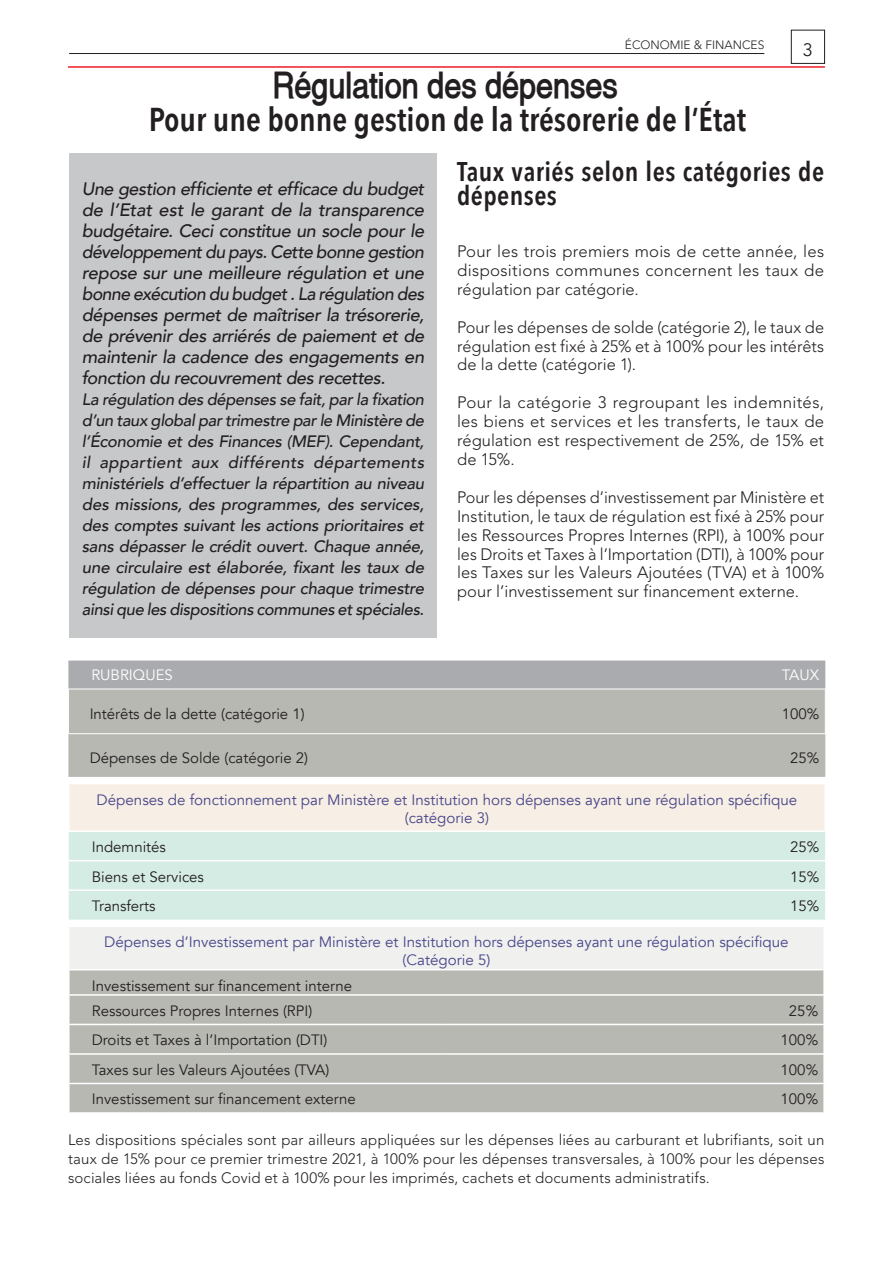
<style>
.page{position:relative;width:893px;height:1263px;background:#fff}
.page>*{position:absolute;margin:0;border:0;box-sizing:border-box;transform-origin:0 0}
.Grand_titre{font:700 condensed 36px "Alps";color:#231f20}
.sous_titre{font:600 33px "Avenir Next Condensed";color:#231f20}
.Chapô{font:600 27px/24px "Avenir Next Condensed";letter-spacing:.015em;color:#231f20}
.italic_chapô{font:italic 500 18px/21px "Avenir";letter-spacing:-.02em;color:#231f20;text-align:justify}
.t1{font:18px "Avenir";color:#231f20}
.Courant{font:300 16.5px/18.9px "Avenir LT Std";letter-spacing:.005em;color:#231f20;text-align:justify}
.Chapô-2{font:italic 500 16.5px/21px "Avenir";letter-spacing:-.02em;color:#231f20;text-align:justify}
.texte_sans_LB{font:15px "Avenir";color:#231f20}
.Courant-2{font:300 15px/18.9px "Avenir LT Std";letter-spacing:.01em;color:#231f20;text-align:justify}
.texte_gris_tableau{font:15px/18px "Avenir";color:#48468a;text-align:center}
.Texte_courant{font:15px "Avenir";color:#fff}
.t2{font:300 12px "Avenir LT Std";color:#231f20}
</style>
<div class="page">
<div style="left:791px;top:30px;width:34px;height:34px;border:1px solid #231f20"></div>
<hr style="left:69px;top:53px;width:695px;height:1px;background:#231f20">
<svg style="left:68px;top:660px;width:757px;height:29px;background:#adaeb1"></svg>
<div style="left:68px;top:690px;width:757px;height:87px;background:#b8b8b3"></div>
<hr style="left:68px;top:689px;width:1px;height:44px;background:#fff">
<hr style="left:68px;top:733px;width:379px;height:1px;background:#fff">
<hr style="left:447px;top:733px;width:379px;height:1px;background:#fff">
<div style="left:69px;top:784px;width:756px;height:47px;background:#f7efe5"></div>
<div style="left:69px;top:832px;width:756px;height:88px;background:#d5ece4"></div>
<hr style="left:69px;top:889px;width:378px;height:2px;background:#fff">
<hr style="left:447px;top:889px;width:378px;height:2px;background:#fff">
<hr style="left:69px;top:860px;width:378px;height:1px;background:#fff">
<hr style="left:447px;top:860px;width:378px;height:1px;background:#fff">
<hr style="left:68px;top:784px;width:2px;height:46px;background:#fff">
<hr style="left:824px;top:784px;width:2px;height:46px;background:#fff">
<hr style="left:68px;top:830px;width:379px;height:2px;background:#fff">
<hr style="left:447px;top:830px;width:379px;height:2px;background:#fff">
<div style="left:69px;top:926px;width:755px;height:44px;background:#f0f0ef"></div>
<div style="left:70px;top:970px;width:753px;height:142px;background:#b8b8b3"></div>
<hr style="left:68px;top:926px;width:378px;height:1px;background:#fff">
<hr style="left:68px;top:927px;width:2px;height:42px;background:#fff">
<hr style="left:446px;top:926px;width:379px;height:1px;background:#fff">
<hr style="left:823px;top:927px;width:2px;height:42px;background:#fff">
<hr style="left:68px;top:969px;width:378px;height:1px;background:#fff">
<hr style="left:446px;top:969px;width:379px;height:1px;background:#fff">
<hr style="left:68px;top:994px;width:378px;height:2px;background:#fff">
<hr style="left:446px;top:994px;width:379px;height:2px;background:#fff">
<hr style="left:68px;top:1024px;width:378px;height:1px;background:#fff">
<hr style="left:446px;top:1024px;width:379px;height:1px;background:#fff">
<hr style="left:68px;top:1053px;width:378px;height:2px;background:#fff">
<hr style="left:446px;top:1053px;width:379px;height:2px;background:#fff">
<hr style="left:68px;top:1083px;width:378px;height:1px;background:#fff">
<hr style="left:446px;top:1083px;width:379px;height:1px;background:#fff">
<hr style="left:68px;top:66px;width:757px;height:2px;background:#ee1d23">
<div style="left:69px;top:154px;width:368px;height:484px;background:#c7c8ca"></div>
<p class="t2" style="left:625px;top:38px;width:141px">ÉCONOMIE &amp; FINANCES</p>
<p class="t1" style="left:803px;top:39px;width:12px">3</p>
<p class="Grand_titre" style="left:272px;top:64px;width:347px">Régulation des dépenses</p>
<p class="sous_titre" style="left:149px;top:91px;width:599px">Pour une bonne gestion de la trésorerie de l’État</p>
<p class="Chapô" style="left:457px;top:158px;width:368px">Taux variés selon les catégories de dépenses</p>
<p class="Courant" style="left:457px;top:242px;width:369px">Pour les trois premiers mois de cette année, les dispositions communes concernent les taux de régulation par catégorie.</p>
<p class="Courant" style="left:457px;top:318px;width:369px">Pour les dépenses de solde (catégorie 2), le taux de régulation est fixé à 25% et à 100% pour les intérêts de la dette (catégorie 1).</p>
<p class="Courant" style="left:457px;top:393px;width:369px">Pour la catégorie 3 regroupant les indemnités, les biens et services et les transferts, le taux de régulation est respectivement de 25%, de 15% et de 15%.</p>
<p class="Courant" style="left:457px;top:488px;width:369px">Pour les dépenses d’investissement par Ministère et Institution, le taux de régulation est fixé à 25% pour les Ressources Propres Internes (RPI), à 100% pour les Droits et Taxes à l’Importation (DTI), à 100% pour les Taxes sur les Valeurs Ajoutées (TVA) et à 100% pour l’investissement sur financement externe.</p>
<p class="italic_chapô" style="left:82px;top:178px;width:344px">Une gestion efficiente et efficace du budget de l’Etat est le garant de la transparence budgétaire. Ceci constitue un socle pour le développement du pays. Cette bonne gestion repose sur une meilleure régulation et une bonne exécution du budget . La régulation des dépenses permet de maîtriser la trésorerie, de prévenir des arriérés de paiement et de maintenir la cadence des engagements en fonction du recouvrement des recettes.</p>
<p class="Chapô-2" style="left:82px;top:389px;width:344px">La régulation des dépenses se fait, par la fixation d’un taux global par trimestre par le Ministère de l’Économie et des Finances (MEF). Cependant, il appartient aux différents départements ministériels d’effectuer la répartition au niveau des missions, des programmes, des services, des comptes suivant les actions prioritaires et sans dépasser le crédit ouvert. Chaque année, une circulaire est élaborée, fixant les taux de régulation de dépenses pour chaque trimestre ainsi que les dispositions communes et spéciales.</p>
<p class="Texte_courant" style="left:91px;top:666px;width:83px">RUBRIQUES</p>
<p class="Texte_courant" style="left:782px;top:666px;width:39px">TAUX</p>
<p class="texte_sans_LB" style="left:90px;top:705px;width:217px">Intérêts de la dette (catégorie 1)</p>
<p class="texte_sans_LB" style="left:782px;top:705px;width:39px">100%</p>
<p class="texte_sans_LB" style="left:90px;top:749px;width:220px">Dépenses de Solde (catégorie 2)</p>
<p class="texte_sans_LB" style="left:790px;top:749px;width:31px">25%</p>
<p class="texte_gris_tableau" style="left:97px;top:791px;width:702px">Dépenses de fonctionnement par Ministère et Institution hors dépenses ayant une régulation spécifique (catégorie 3)</p>
<p class="texte_sans_LB" style="left:92px;top:838px;width:76px">Indemnités</p>
<p class="texte_sans_LB" style="left:790px;top:838px;width:31px">25%</p>
<p class="texte_sans_LB" style="left:92px;top:867px;width:114px">Biens et Services</p>
<p class="texte_sans_LB" style="left:790px;top:867px;width:31px">15%</p>
<p class="texte_sans_LB" style="left:92px;top:897px;width:65px">Transferts</p>
<p class="texte_sans_LB" style="left:790px;top:897px;width:31px">15%</p>
<p class="texte_gris_tableau" style="left:104px;top:933px;width:686px">Dépenses d’Investissement par Ministère et Institution hors dépenses ayant une régulation spécifique (Catégorie 5)</p>
<p class="texte_sans_LB" style="left:92px;top:976px;width:262px">Investissement sur financement interne</p>
<p class="texte_sans_LB" style="left:92px;top:1002px;width:222px">Ressources Propres Internes (RPI)</p>
<p class="texte_sans_LB" style="left:789px;top:1002px;width:31px">25%</p>
<p class="texte_sans_LB" style="left:92px;top:1031px;width:237px">Droits et Taxes à l’Importation (DTI)</p>
<p class="texte_sans_LB" style="left:781px;top:1031px;width:39px">100%</p>
<p class="texte_sans_LB" style="left:92px;top:1061px;width:239px">Taxes sur les Valeurs Ajoutées (TVA)</p>
<p class="texte_sans_LB" style="left:781px;top:1061px;width:39px">100%</p>
<p class="texte_sans_LB" style="left:92px;top:1090px;width:265px">Investissement sur financement externe</p>
<p class="texte_sans_LB" style="left:781px;top:1090px;width:39px">100%</p>
<p class="Courant-2" style="left:68px;top:1131px;width:758px">Les dispositions spéciales sont par ailleurs appliquées sur les dépenses liées au carburant et lubrifiants, soit un taux de 15% pour ce premier trimestre 2021, à 100% pour les dépenses transversales, à 100% pour les dépenses sociales liées au fonds Covid et à 100% pour les imprimés, cachets et documents administratifs.</p>
</div>
